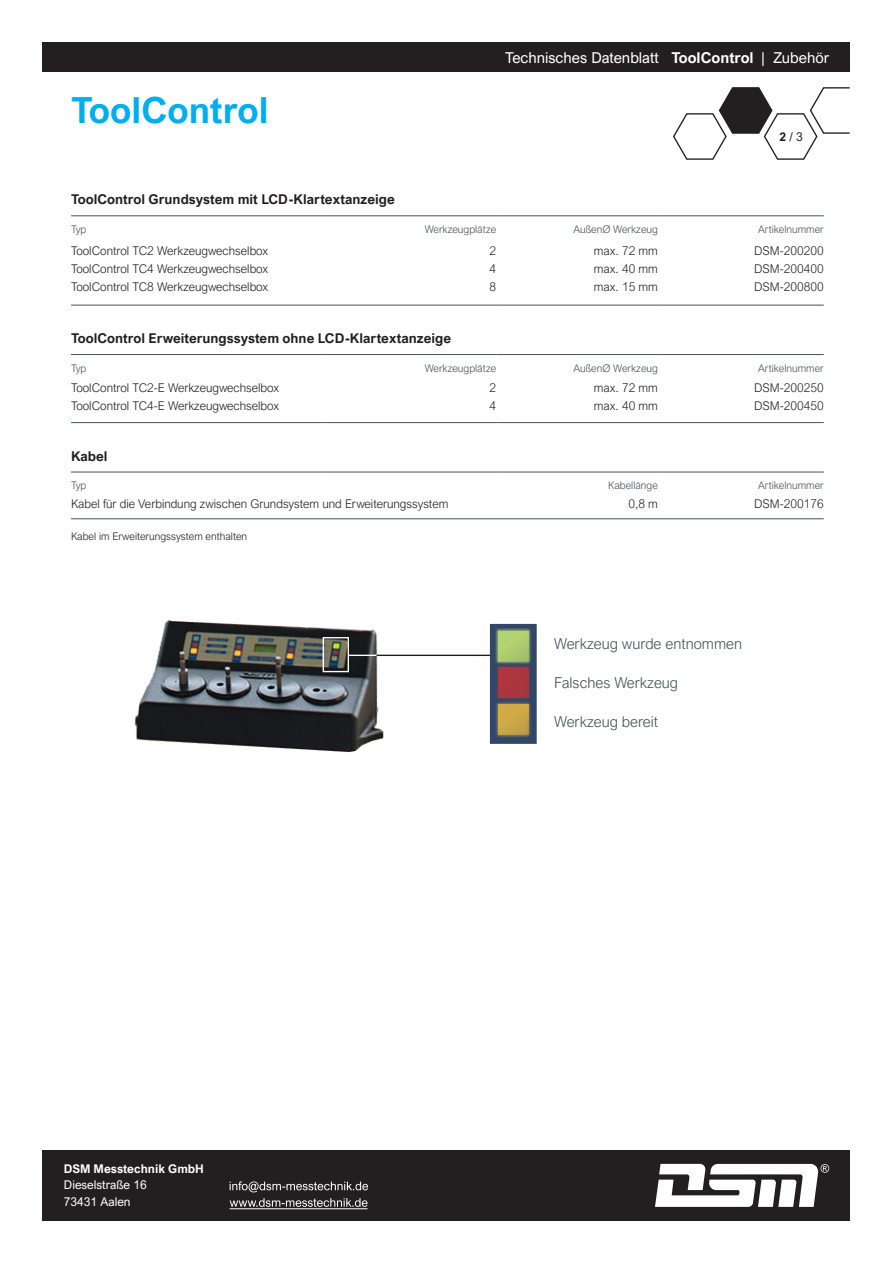
<style>
.page{position:relative;width:893px;height:1263px;background:#fff}
.page>*{position:absolute;margin:0;border:0;box-sizing:border-box;transform-origin:0 0}
.t1{font:700 36px "Arial Nova";color:#00aeef}
.t2{font:300 15px "Arial Nova";color:#465553}
.t3{font:15px "Arial Nova";color:#fff}
.t4{font:700 13.5px "Arial Nova";color:#231f20}
.t5{font:300 12px "Arial Nova";color:#231f20}
.t6{font:12px "Arial Nova";color:#fff}
.t7{font:700 12px "Arial Nova";color:#fff}
.t8{font:12px "Arial Nova";color:#231f20}
.t9{font:300 10.5px "Arial Nova";color:#465553}
.t10{font:300 10.5px "Arial Nova";color:#231f20}
.s1{font-weight:700}
</style>
<div class="page">
<div style="left:43px;top:43px;width:807px;height:29px;background:#231f20"></div>
<svg style="left:673px;top:87px;width:177px;height:73px"></svg>
<div style="left:43px;top:1150px;width:807px;height:70px;background:#231f20"></div>
<svg style="left:655px;top:1164px;width:174px;height:43px"></svg>
<hr style="left:71px;top:305px;width:255px;height:1px;background:#465553">
<hr style="left:326px;top:305px;width:170px;height:1px;background:#465553">
<hr style="left:496px;top:305px;width:162px;height:1px;background:#465553">
<hr style="left:658px;top:305px;width:166px;height:1px;background:#465553">
<hr style="left:71px;top:215px;width:255px;height:1px;background:#465553">
<hr style="left:326px;top:215px;width:170px;height:1px;background:#465553">
<hr style="left:496px;top:215px;width:162px;height:1px;background:#465553">
<hr style="left:658px;top:215px;width:166px;height:1px;background:#465553">
<hr style="left:71px;top:422px;width:255px;height:1px;background:#465553">
<hr style="left:326px;top:422px;width:170px;height:1px;background:#465553">
<hr style="left:496px;top:422px;width:162px;height:1px;background:#465553">
<hr style="left:658px;top:422px;width:166px;height:1px;background:#465553">
<hr style="left:71px;top:354px;width:255px;height:1px;background:#465553">
<hr style="left:326px;top:354px;width:170px;height:1px;background:#465553">
<hr style="left:496px;top:354px;width:162px;height:1px;background:#465553">
<hr style="left:658px;top:354px;width:166px;height:1px;background:#465553">
<hr style="left:71px;top:518px;width:255px;height:1px;background:#465553">
<hr style="left:326px;top:518px;width:170px;height:1px;background:#465553">
<hr style="left:496px;top:518px;width:162px;height:1px;background:#465553">
<hr style="left:658px;top:518px;width:166px;height:1px;background:#465553">
<hr style="left:71px;top:472px;width:255px;height:1px;background:#465553">
<hr style="left:326px;top:472px;width:170px;height:1px;background:#465553">
<hr style="left:496px;top:472px;width:162px;height:1px;background:#465553">
<hr style="left:658px;top:472px;width:166px;height:1px;background:#465553">
<img style="left:134px;top:620px;width:266px;height:132px">
<svg style="left:349px;top:655px;width:28px;height:1px"></svg>
<hr style="left:377px;top:655px;width:149px;height:1px;background:#231f20">
<div style="left:490px;top:624px;width:47px;height:120px;background:#324668"></div>
<div style="left:495px;top:628px;width:37px;height:37px;background:#b3d270;opacity:.75"></div>
<div style="left:498px;top:631px;width:30px;height:30px;background:#b3d270"></div>
<div style="left:495px;top:664px;width:37px;height:38px;background:#b0353e;opacity:.75"></div>
<div style="left:498px;top:668px;width:30px;height:30px;background:#b0353e"></div>
<div style="left:495px;top:701px;width:37px;height:37px;background:#d3ab46;opacity:.75"></div>
<div style="left:498px;top:704px;width:30px;height:31px;background:#d3ab46"></div>
<div style="left:323px;top:637px;width:26px;height:35px;border:1px solid #fff"></div>
<svg style="left:230px;top:1181px;width:138px;height:11px"></svg>
<svg style="left:230px;top:1198px;width:137px;height:9px"></svg>
<hr style="left:230px;top:1208px;width:137px;height:1px;background:#fff">
<p class="t1" style="left:71px;top:89px;width:199px">ToolControl</p>
<p class="t3" style="left:505px;top:49px;width:325px">Technisches Datenblatt <span class="s1">ToolControl</span> | Zubehör</p>
<p class="t8" style="left:779px;top:130px;width:25px"><span class="s1">2</span> / 3</p>
<p class="t4" style="left:71px;top:192px;width:325px">ToolControl Grundsystem mit LCD-Klartextanzeige</p>
<p class="t9" style="left:71px;top:223px;width:17px">Typ</p>
<p class="t9" style="left:425px;top:223px;width:73px">Werkzeugplätze</p>
<p class="t9" style="left:573px;top:223px;width:86px">AußenØ Werkzeug</p>
<p class="t9" style="left:758px;top:223px;width:67px">Artikelnummer</p>
<p class="t5" style="left:71px;top:244px;width:199px">ToolControl TC2 Werkzeugwechselbox</p>
<p class="t5" style="left:71px;top:262px;width:199px">ToolControl TC4 Werkzeugwechselbox</p>
<p class="t5" style="left:71px;top:280px;width:199px">ToolControl TC8 Werkzeugwechselbox</p>
<p class="t5" style="left:754px;top:244px;width:71px">DSM-200200</p>
<p class="t5" style="left:754px;top:262px;width:71px">DSM-200400</p>
<p class="t5" style="left:754px;top:280px;width:71px">DSM-200800</p>
<p class="t5" style="left:490px;top:244px;width:8px">2</p>
<p class="t5" style="left:490px;top:262px;width:8px">4</p>
<p class="t5" style="left:490px;top:280px;width:8px">8</p>
<p class="t5" style="left:594px;top:244px;width:66px">max. 72 mm</p>
<p class="t5" style="left:594px;top:262px;width:66px">max. 40 mm</p>
<p class="t5" style="left:594px;top:280px;width:66px">max. 15 mm</p>
<p class="t4" style="left:71px;top:330px;width:381px">ToolControl Erweiterungssystem ohne LCD-Klartextanzeige</p>
<p class="t9" style="left:71px;top:362px;width:17px">Typ</p>
<p class="t9" style="left:425px;top:362px;width:73px">Werkzeugplätze</p>
<p class="t9" style="left:573px;top:362px;width:86px">AußenØ Werkzeug</p>
<p class="t9" style="left:758px;top:362px;width:67px">Artikelnummer</p>
<p class="t5" style="left:71px;top:381px;width:210px">ToolControl TC2-E Werkzeugwechselbox</p>
<p class="t5" style="left:71px;top:399px;width:210px">ToolControl TC4-E Werkzeugwechselbox</p>
<p class="t5" style="left:754px;top:381px;width:71px">DSM-200250</p>
<p class="t5" style="left:754px;top:399px;width:71px">DSM-200450</p>
<p class="t5" style="left:490px;top:381px;width:8px">2</p>
<p class="t5" style="left:490px;top:399px;width:8px">4</p>
<p class="t5" style="left:594px;top:381px;width:66px">max. 72 mm</p>
<p class="t5" style="left:594px;top:399px;width:66px">max. 40 mm</p>
<p class="t4" style="left:71px;top:448px;width:38px">Kabel</p>
<p class="t9" style="left:71px;top:479px;width:17px">Typ</p>
<p class="t9" style="left:608px;top:479px;width:51px">Kabellänge</p>
<p class="t9" style="left:758px;top:479px;width:67px">Artikelnummer</p>
<p class="t5" style="left:71px;top:497px;width:379px">Kabel für die Verbindung zwischen Grundsystem und Erweiterungssystem</p>
<p class="t5" style="left:628px;top:497px;width:31px">0,8 m</p>
<p class="t5" style="left:754px;top:497px;width:71px">DSM-200176</p>
<p class="t10" style="left:71px;top:530px;width:178px">Kabel im Erweiterungssystem enthalten</p>
<p class="t7" style="left:64px;top:1161px;width:142px">DSM Messtechnik GmbH</p>
<p class="t6" style="left:64px;top:1178px;width:85px">Dieselstraße 16</p>
<p class="t6" style="left:64px;top:1194px;width:68px">73431 Aalen</p>
<p class="t2" style="left:554px;top:635px;width:189px">Werkzeug wurde entnommen</p>
<p class="t2" style="left:554px;top:674px;width:125px">Falsches Werkzeug</p>
<p class="t2" style="left:554px;top:713px;width:106px">Werkzeug bereit</p>
</div>
